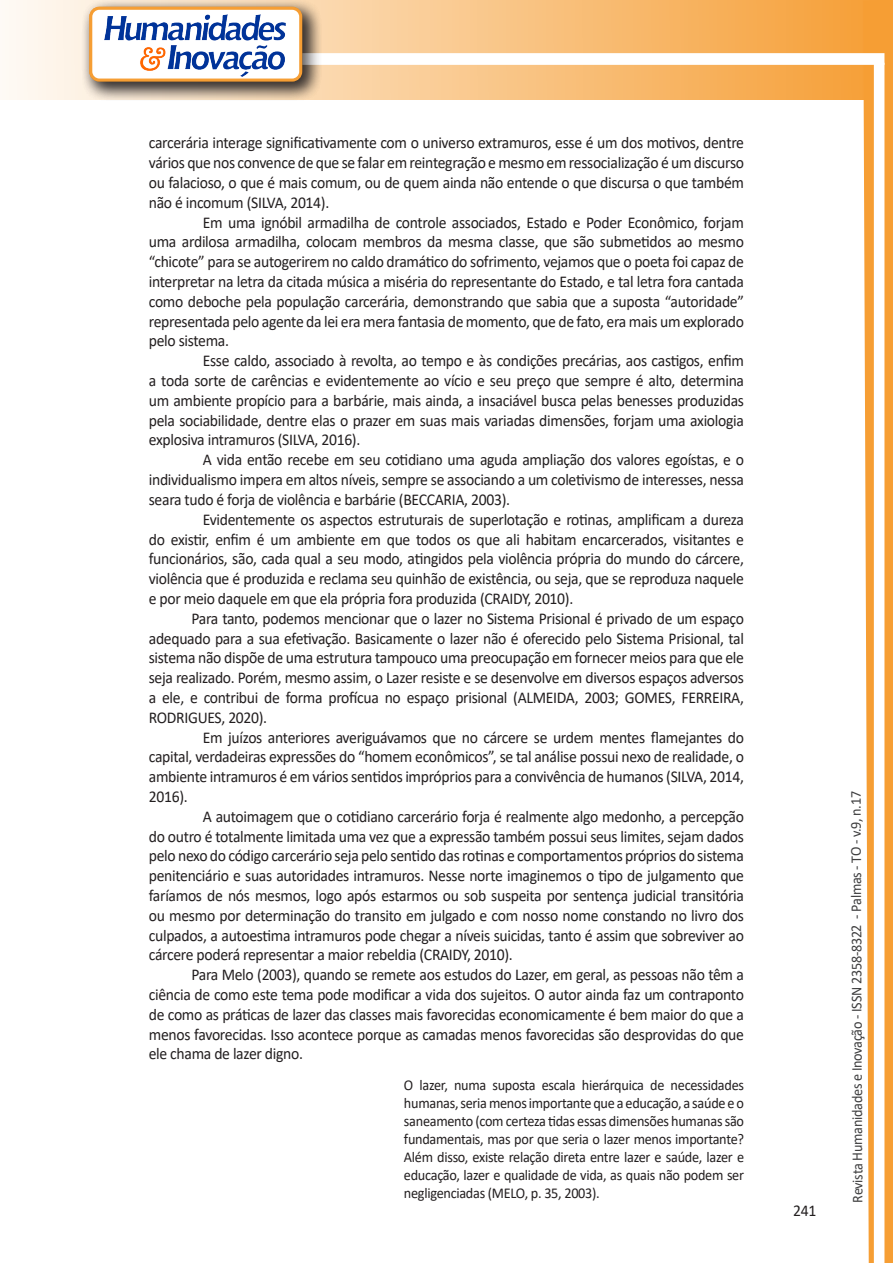
<style>
.page{position:relative;width:893px;height:1263px;background:#fff}
.page>*{position:absolute;margin:0;border:0;box-sizing:border-box;transform-origin:0 0}
.texto{font:16.5px/19.8px "Calibri";letter-spacing:-.02em;color:#231f20;text-align:justify;scale:.95 1}
.citacao{font:15px/18px "Calibri";letter-spacing:-.02em;color:#231f20;text-align:justify;scale:.95 1}
.t1{font:15px "Calibri";letter-spacing:-.025em;color:#3e3e3f;scale:.95 1}
</style>
<div class="page">
<svg style="left:5px;top:0;width:858px;height:100px;background:#f9c484"></svg>
<div style="left:302px;top:53px;width:582px;height:12px;background:#fff;border:2px solid #fff"></div>
<svg style="left:863px;top:0;width:30px;height:1263px"></svg>
<div style="left:81px;top:0;width:241px;height:102px;background:#231f20;opacity:.75"></div>
<div style="left:91px;top:8px;width:210px;height:72px;background:#fff;border-radius:9px"></div>
<img style="left:104px;top:14px;width:181px;height:62px">
<div style="left:89px;top:7px;width:213px;height:75px;border:3px solid #f69e34;border-radius:9px"></div>
<p class="texto" style="left:149px;top:133px;width:628px">carcerária interage significativamente com o universo extramuros, esse é um dos motivos, dentre vários que nos convence de que se falar em reintegração e mesmo em ressocialização é um discurso ou falacioso, o que é mais comum, ou de quem ainda não entende o que discursa o que também não é incomum (SILVA, 2014).</p>
<p class="texto" style="left:149px;top:212px;width:628px;text-indent:54px">Em uma ignóbil armadilha de controle associados, Estado e Poder Econômico, forjam uma ardilosa armadilha, colocam membros da mesma classe, que são submetidos ao mesmo “chicote” para se autogerirem no caldo dramático do sofrimento, vejamos que o poeta foi capaz de interpretar na letra da citada música a miséria do representante do Estado, e tal letra fora cantada como deboche pela população carcerária, demonstrando que sabia que a suposta “autoridade” representada pelo agente da lei era mera fantasia de momento, que de fato, era mais um explorado pelo sistema.</p>
<p class="texto" style="left:149px;top:350px;width:628px;text-indent:54px">Esse caldo, associado à revolta, ao tempo e às condições precárias, aos castigos, enfim a toda sorte de carências e evidentemente ao vício e seu preço que sempre é alto, determina um ambiente propício para a barbárie, mais ainda, a insaciável busca pelas benesses produzidas pela sociabilidade, dentre elas o prazer em suas mais variadas dimensões, forjam uma axiologia explosiva intramuros (SILVA, 2016).</p>
<p class="texto" style="left:149px;top:449px;width:628px;text-indent:54px">A vida então recebe em seu cotidiano uma aguda ampliação dos valores egoístas, e o individualismo impera em altos níveis, sempre se associando a um coletivismo de interesses, nessa seara tudo é forja de violência e barbárie (BECCARIA, 2003).</p>
<p class="texto" style="left:149px;top:509px;width:628px;text-indent:54px">Evidentemente os aspectos estruturais de superlotação e rotinas, amplificam a dureza do existir, enfim é um ambiente em que todos os que ali habitam encarcerados, visitantes e funcionários, são, cada qual a seu modo, atingidos pela violência própria do mundo do cárcere, violência que é produzida e reclama seu quinhão de existência, ou seja, que se reproduza naquele e por meio daquele em que ela própria fora produzida (CRAIDY, 2010).</p>
<p class="texto" style="left:149px;top:608px;width:628px;text-indent:43px">Para tanto, podemos mencionar que o lazer no Sistema Prisional é privado de um espaço adequado para a sua efetivação. Basicamente o lazer não é oferecido pelo Sistema Prisional, tal sistema não dispõe de uma estrutura tampouco uma preocupação em fornecer meios para que ele seja realizado. Porém, mesmo assim, o Lazer resiste e se desenvolve em diversos espaços adversos a ele, e contribui de forma profícua no espaço prisional (ALMEIDA, 2003; GOMES, FERREIRA, RODRIGUES, 2020).</p>
<p class="texto" style="left:149px;top:727px;width:628px;text-indent:54px">Em juízos anteriores averiguávamos que no cárcere se urdem mentes flamejantes do capital, verdadeiras expressões do “homem econômicos”, se tal análise possui nexo de realidade, o ambiente intramuros é em vários sentidos impróprios para a convivência de humanos (SILVA, 2014, 2016).</p>
<p class="texto" style="left:149px;top:806px;width:628px;text-indent:54px">A autoimagem que o cotidiano carcerário forja é realmente algo medonho, a percepção do outro é totalmente limitada uma vez que a expressão também possui seus limites, sejam dados pelo nexo do código carcerário seja pelo sentido das rotinas e comportamentos próprios do sistema penitenciário e suas autoridades intramuros. Nesse norte imaginemos o tipo de julgamento que faríamos de nós mesmos, logo após estarmos ou sob suspeita por sentença judicial transitória ou mesmo por determinação do transito em julgado e com nosso nome constando no livro dos culpados, a autoestima intramuros pode chegar a níveis suicidas, tanto é assim que sobreviver ao cárcere poderá representar a maior rebeldia (CRAIDY, 2010).</p>
<p class="texto" style="left:149px;top:964px;width:628px;text-indent:43px">Para Melo (2003), quando se remete aos estudos do Lazer, em geral, as pessoas não têm a ciência de como este tema pode modificar a vida dos sujeitos. O autor ainda faz um contraponto de como as práticas de lazer das classes mais favorecidas economicamente é bem maior do que a menos favorecidas. Isso acontece porque as camadas menos favorecidas são desprovidas do que ele chama de lazer digno.</p>
<p class="citacao" style="left:404px;top:1076px;width:360px">O lazer, numa suposta escala hierárquica de necessidades humanas, seria menos importante que a educação, a saúde e o saneamento (com certeza tidas essas dimensões humanas são fundamentais, mas por que seria o lazer menos importante?<br>Além disso, existe relação direta entre lazer e saúde, lazer e educação, lazer e qualidade de vida, as quais não podem ser negligenciadas (MELO, p. 35, 2003).</p>
<p class="texto" style="left:793px;top:1200px;width:26px">241</p>
<p class="t1" style="left:846px;top:1203px;width:435px;rotate:-90deg">Revista Humanidades e Inovação - ISSN 2358-8322 - Palmas - TO - v.9, n.17</p>
</div>
